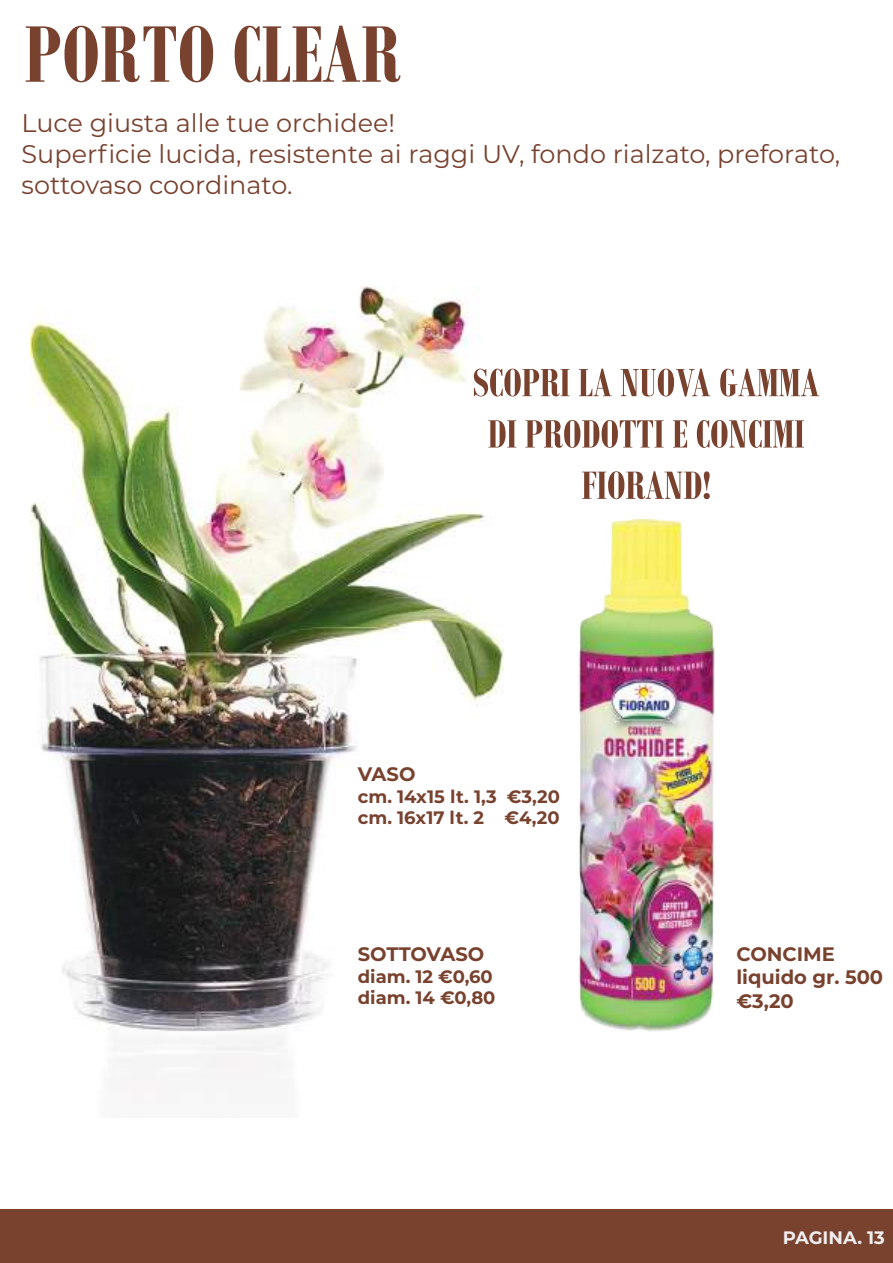
<style>
.page{position:relative;width:893px;height:1263px;background:#fff}
.page>*{position:absolute;margin:0;border:0;box-sizing:border-box;transform-origin:0 0}
.t1{font:700 87px "Bodoni MT Condensed";color:#78422f}
.t2{font:25.5px/30.6px "Montserrat";color:#78422f}
.t3{font:700 19.5px/23.4px "Montserrat";color:#78422f}
.t4{font:700 18px/21.6px "Montserrat";color:#78422f}
.t5{font:700 18px "Montserrat";color:#f0eeef}
</style>
<div class="page">
<img style="left:30px;top:287px;width:473px;height:793px">
<svg style="left:474px;top:369px;width:95px;height:27px"></svg>
<svg style="left:579px;top:369px;width:33px;height:27px"></svg>
<svg style="left:621px;top:369px;width:89px;height:28px"></svg>
<svg style="left:720px;top:369px;width:99px;height:27px"></svg>
<svg style="left:488px;top:420px;width:28px;height:27px"></svg>
<svg style="left:525px;top:420px;width:139px;height:28px"></svg>
<svg style="left:673px;top:420px;width:14px;height:27px"></svg>
<svg style="left:697px;top:420px;width:107px;height:28px"></svg>
<svg style="left:582px;top:471px;width:128px;height:28px"></svg>
<div style="left:0;top:1210px;width:893px;height:53px;background:#78422f"></div>
<img style="left:579px;top:520px;width:136px;height:511px">
<h1 class="t1" style="left:25px;top:2px;width:377px">PORTO CLEAR</h1>
<p class="t2" style="left:22px;top:107px;width:820px">Luce giusta alle tue orchidee!<br>Superficie lucida, resistente ai raggi UV, fondo rialzato, preforato, sottovaso coordinato.</p>
<p class="t3" style="left:358px;top:761px;width:59px">VASO</p>
<p class="t4" style="left:358px;top:784px;width:204px">cm. 14x15 lt. 1,3 €3,20 cm. 16x17 lt. 2 €4,20</p>
<p class="t3" style="left:358px;top:941px;width:128px">SOTTOVASO</p>
<p class="t4" style="left:358px;top:964px;width:139px">diam. 12 €0,60 diam. 14 €0,80</p>
<p class="t3" style="left:736px;top:941px;width:148px">CONCIME liquido gr. 500 €3,20</p>
<p class="t5" style="left:783px;top:1225px;width:104px">PAGINA. 13</p>
</div>
